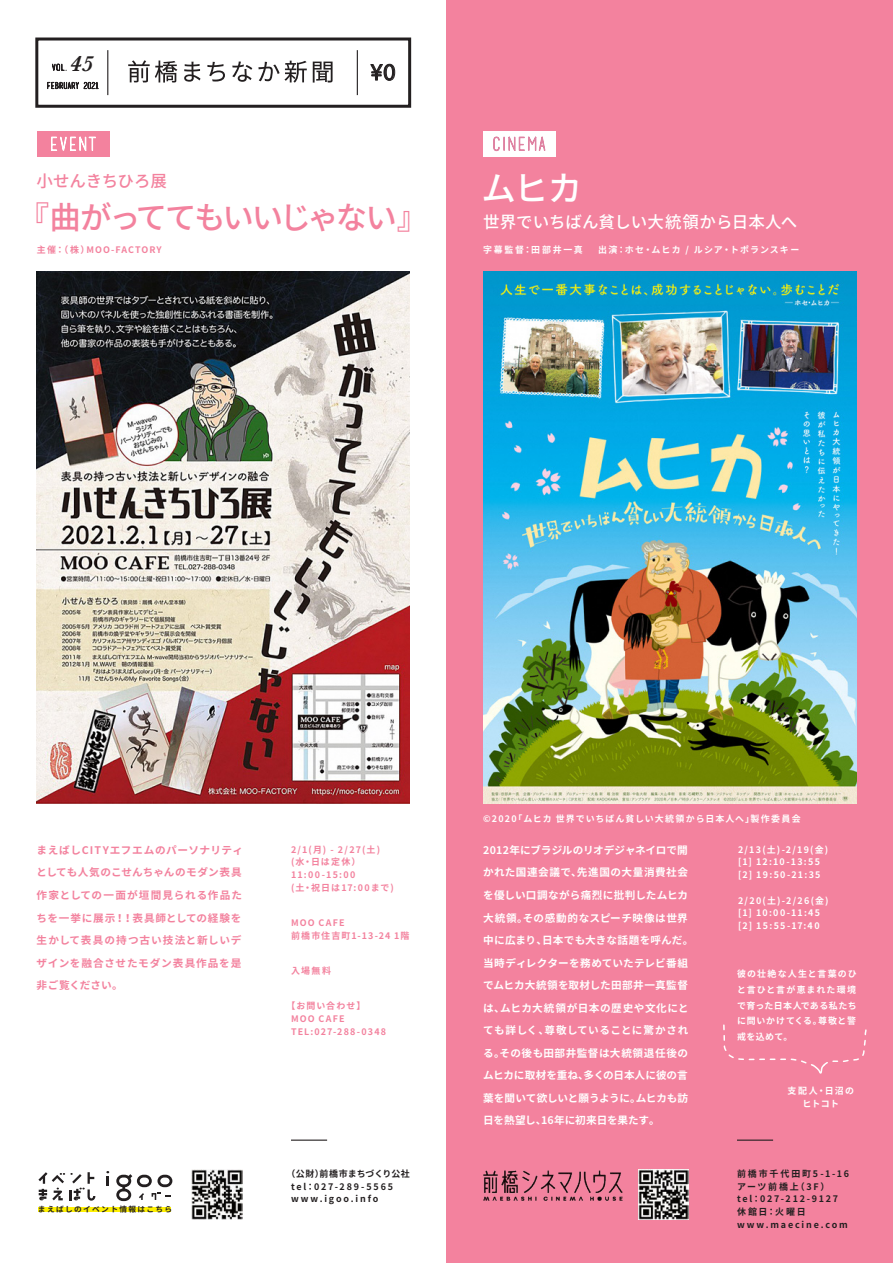
<style>
.page{position:relative;width:893px;height:1263px;background:#fff}
.page>*{position:absolute;margin:0;border:0;box-sizing:border-box;transform-origin:0 0}
.t1{font:500 34.5px "Noto Sans CJ Kjp";color:#fff}
.t2{font:500 31.5px "Noto Sans CJ Kjp";letter-spacing:-.08em;color:#f3829e}
.t3{font:24px "Myriad Pro";color:#231f20}
.t4{font:italic 600 22.8px "Baskerville";color:#231f20}
.t5{font:500 16.5px "Noto Sans CJ Kjp";letter-spacing:.005em;color:#fff}
.t6{font:500 16.5px "Noto Sans CJ Kjp";letter-spacing:-.02em;color:#f3829e}
.t7{font:700 10.5px/22.5px "Noto Sans CJ Kjp";letter-spacing:.02em;color:#fff}
.t8{font:700 10.5px/22.5px "Noto Sans CJ Kjp";letter-spacing:.065em;color:#f3829e}
.t9{font:700 9px/12.8px "Noto Sans CJ Kjp";letter-spacing:.125em;color:#f3829e}
.t10{font:700 9px/12.8px "Noto Sans CJ Kjp";letter-spacing:.2em;color:#231f20}
.t11{font:700 9px/15.8px "Noto Sans CJ Kjp";letter-spacing:.12em;color:#fff;text-align:center}
.t12{font:700 9px/12.8px "Noto Sans CJ Kjp";letter-spacing:.145em;color:#fff}
.t13{font:700 9px "Noto Sans CJ Kjp";letter-spacing:.16em;color:#fff}
.t14{font:700 9px "Noto Sans CJ Kjp";letter-spacing:.105em;color:#f3829e}
.t15{font:700 7.65px "Noto Sans CJ Kjp";letter-spacing:.175em;color:#231f20}
</style>
<div class="page">
<div style="left:446px;top:0;width:447px;height:1263px;background:#f3829e"></div>
<svg style="left:723px;top:1024px;width:144px;height:50px"></svg>
<div style="left:35px;top:38px;width:376px;height:70px;background:#fff;border:3px solid #231f20"></div>
<svg style="left:128px;top:60px;width:49px;height:23px"></svg>
<svg style="left:184px;top:62px;width:17px;height:20px"></svg>
<svg style="left:207px;top:62px;width:18px;height:20px"></svg>
<svg style="left:232px;top:61px;width:20px;height:21px"></svg>
<svg style="left:258px;top:61px;width:49px;height:22px"></svg>
<svg style="left:313px;top:62px;width:20px;height:21px"></svg>
<svg style="left:47px;top:63px;width:52px;height:26px"></svg>
<svg style="left:370px;top:64px;width:25px;height:17px"></svg>
<hr style="left:107px;top:50px;width:1px;height:45px;background:#231f20">
<hr style="left:357px;top:50px;width:1px;height:45px;background:#231f20">
<div style="left:483px;top:131px;width:73px;height:25px;background:#fff"></div>
<svg style="left:493px;top:136px;width:53px;height:16px"></svg>
<img style="left:37px;top:271px;width:373px;height:532px">
<div style="left:37px;top:131px;width:73px;height:25px;background:#f3829e"></div>
<svg style="left:51px;top:136px;width:45px;height:15px"></svg>
<hr style="left:737px;top:1139px;width:36px;height:2px;background:#231f20">
<hr style="left:291px;top:1139px;width:36px;height:2px;background:#231f20">
<img style="left:483px;top:1170px;width:140px;height:31px">
<img style="left:483px;top:271px;width:373px;height:532px">
<img style="left:638px;top:1169px;width:51px;height:50px">
<img style="left:192px;top:1169px;width:50px;height:50px">
<svg style="left:106px;top:1171px;width:3px;height:15px"></svg>
<svg style="left:38px;top:1172px;width:57px;height:28px"></svg>
<svg style="left:116px;top:1174px;width:56px;height:27px"></svg>
<hr style="left:38px;top:1207px;width:133px;height:4px;background:#fff101">
<h3 class="t4" style="left:70px;top:48px;width:25px">45</h3>
<h3 class="t6" style="left:36px;top:171px;width:132px">小せんきちひろ展</h3>
<h3 class="t3" style="left:370px;top:57px;width:27px">¥0</h3>
<h2 class="t2" style="left:18px;top:200px;width:412px">『曲がっててもいいじゃない』</h2>
<h1 class="t1" style="left:481px;top:169px;width:102px">ムヒカ</h1>
<h3 class="t5" style="left:483px;top:212px;width:316px">世界でいちばん貧しい大統領から日本人へ</h3>
<p class="t14" style="left:37px;top:245px;width:126px">主催：（株）MOO-FACTORY</p>
<p class="t13" style="left:483px;top:245px;width:318px">字幕監督：田部井一真　出演：ホセ・ムヒカ / ルシア・トポランスキー</p>
<p class="t8" style="left:37px;top:839px;width:208px">まえばしCITYエフエムのパーソナリティとしても人気のこせんちゃんのモダン表具作家としての一面が垣間見られる作品たちを一挙に展示！！表具師としての経験を生かして表具の持つ古い技法と新しいデザインを融合させたモダン表具作品を是非ご覧ください。</p>
<p class="t9" style="left:291px;top:843px;width:104px">2/1(月) - 2/27(土)<br>(水・日は定休）<br>11:00-15:00<br>(土・祝日は17:00まで)</p>
<p class="t9" style="left:291px;top:917px;width:120px">MOO CAFE<br>前橋市住吉町1-13-24 1階</p>
<p class="t9" style="left:291px;top:965px;width:41px">入場無料</p>
<p class="t9" style="left:291px;top:1000px;width:97px;text-indent:-4px">【お問い合わせ】<br>MOO CAFE<br>TEL:027-288-0348</p>
<p class="t15" style="left:38px;top:1205px;width:136px">まえばしのイベント情報はこちら</p>
<p class="t10" style="left:291px;top:1167px;width:120px;text-indent:-4px">（公財）前橋市まちづくり公社tel：027-289-5565 www.igoo.info</p>
<p class="t11" style="left:483px;top:811px;width:319px">©2020「ムヒカ世界でいちばん貧しい大統領から日本人へ」製作委員会</p>
<p class="t7" style="left:483px;top:839px;width:212px">2012年にブラジルのリオデジャネイロで開かれた国連会議で、先進国の大量消費社会を優しい口調ながら痛烈に批判したムヒカ大統領。その感動的なスピーチ映像は世界中に広まり、日本でも大きな話題を呼んだ。当時ディレクターを務めていたテレビ番組でムヒカ大統領を取材した田部井一真監督は、ムヒカ大統領が日本の歴史や文化にとても詳しく、尊敬していることに驚かされる。その後も田部井監督は大統領退任後のムヒカに取材を重ね、多くの日本人に彼の言葉を聞いて欲しいと願うように。ムヒカも訪日を熱望し、16年に初来日を果たす。</p>
<p class="t12" style="left:738px;top:843px;width:92px">2/13(土)-2/19(金) [1] 12:10-13:55 [2] 19:50-21:35</p>
<p class="t12" style="left:738px;top:894px;width:92px">2/20(土)-2/26(金) [1] 10:00-11:45 [2] 15:55-17:40</p>
<p class="t11" style="left:737px;top:966px;width:121px;text-align:justify">彼の壮絶な人生と言葉のひと言ひと言が恵まれた環境で育った日本人である私たちに問いかけてくる。尊敬と警戒を込めて。</p>
<p class="t11" style="left:788px;top:1085px;width:68px;line-height:12.8px">支配人・日沼のヒトコト</p>
<p class="t10" style="left:737px;top:1167px;width:114px">前橋市千代田町5-1-16アーツ前橋上（3F）<br>tel：027-212-9127休館日：火曜日www.maecine.com</p>
</div>
